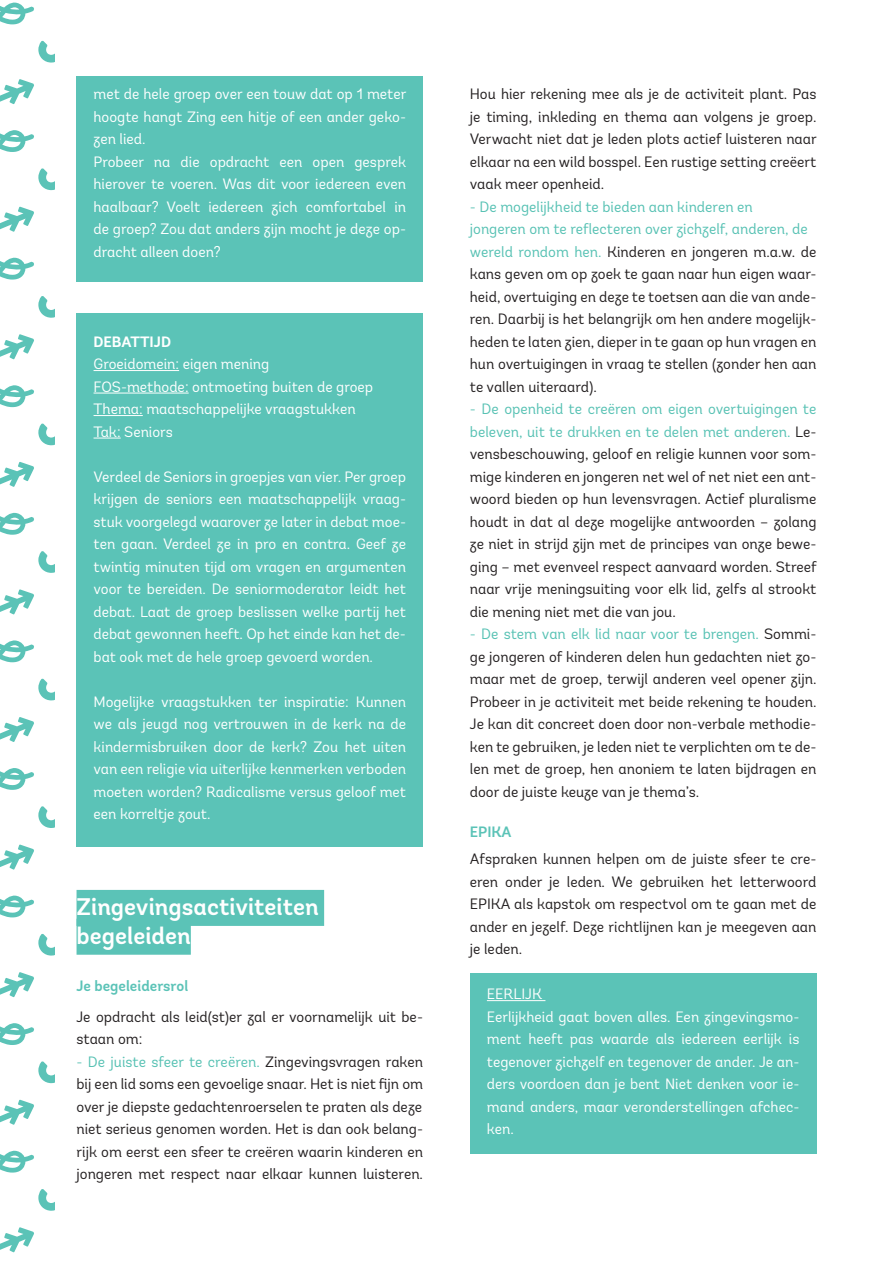
<style>
.page{position:relative;width:893px;height:1263px;background:#fff}
.page>*{position:absolute;margin:0;border:0;box-sizing:border-box;transform-origin:0 0}
.t1{font:600 24px/28.8px "Andes";color:#fff}
.t2{font:15px/22.5px "Andes";color:#231f20;text-align:justify}
.t3{font:15px/22.5px "Andes";color:#fff}
.t4{font:600 15px "Andes";color:#5bc3b7}
.t5{font:700 15px "Andes";color:#fff}
.s1{color:#56c1b3}
</style>
<div class="page">
<svg style="left:0;top:1227px;width:34px;height:26px"></svg>
<svg style="left:0;top:1150px;width:34px;height:22px"></svg>
<svg style="left:38px;top:1189px;width:16px;height:22px"></svg>
<svg style="left:0;top:1099px;width:34px;height:26px"></svg>
<svg style="left:0;top:1023px;width:34px;height:22px"></svg>
<svg style="left:38px;top:1061px;width:16px;height:22px"></svg>
<svg style="left:0;top:972px;width:34px;height:26px"></svg>
<svg style="left:0;top:895px;width:34px;height:22px"></svg>
<svg style="left:38px;top:934px;width:16px;height:22px"></svg>
<svg style="left:0;top:844px;width:34px;height:26px"></svg>
<svg style="left:0;top:768px;width:34px;height:22px"></svg>
<svg style="left:38px;top:806px;width:16px;height:22px"></svg>
<svg style="left:0;top:717px;width:34px;height:25px"></svg>
<svg style="left:0;top:640px;width:34px;height:22px"></svg>
<svg style="left:38px;top:678px;width:16px;height:22px"></svg>
<svg style="left:0;top:589px;width:34px;height:26px"></svg>
<svg style="left:0;top:512px;width:34px;height:23px"></svg>
<svg style="left:38px;top:551px;width:16px;height:22px"></svg>
<svg style="left:0;top:462px;width:34px;height:25px"></svg>
<svg style="left:0;top:385px;width:34px;height:22px"></svg>
<svg style="left:38px;top:423px;width:16px;height:22px"></svg>
<svg style="left:0;top:334px;width:34px;height:26px"></svg>
<svg style="left:0;top:257px;width:34px;height:23px"></svg>
<svg style="left:38px;top:296px;width:16px;height:22px"></svg>
<svg style="left:0;top:207px;width:34px;height:25px"></svg>
<svg style="left:0;top:130px;width:34px;height:22px"></svg>
<svg style="left:38px;top:168px;width:16px;height:22px"></svg>
<svg style="left:0;top:79px;width:34px;height:25px"></svg>
<svg style="left:0;top:2px;width:34px;height:22px"></svg>
<svg style="left:38px;top:41px;width:16px;height:22px"></svg>
<div style="left:470px;top:974px;width:346px;height:180px;background:#5bc3b7"></div>
<div style="left:77px;top:313px;width:346px;height:533px;background:#5bc3b7"></div>
<div style="left:77px;top:77px;width:346px;height:205px;background:#5bc3b7"></div>
<hr style="left:94px;top:370px;width:85px;height:1px;background:#fff">
<hr style="left:94px;top:393px;width:95px;height:1px;background:#fff">
<hr style="left:94px;top:415px;width:49px;height:1px;background:#fff">
<svg style="left:94px;top:438px;width:27px;height:1px"></svg>
<div style="left:77px;top:890px;width:247px;height:36px;background:#5bc3b7"></div>
<div style="left:77px;top:919px;width:114px;height:36px;background:#5bc3b7"></div>
<hr style="left:487px;top:1000px;width:58px;height:1px;background:#fff">
<p class="t3" style="left:94px;top:83px;width:314px">met de hele groep over een touw dat op 1 meter hoogte hangt Zing een hitje of een ander geko&shy;zen lied.<br>Probeer na die opdracht een open gesprek hierover te voeren. Was dit voor iedereen even haalbaar? Voelt iedereen zich comfortabel in de groep? Zou dat anders zijn mocht je deze op&shy;dracht alleen doen?</p>
<p class="t5" style="left:94px;top:332px;width:79px">DEBATTIJD</p>
<p class="t3" style="left:94px;top:353px;width:281px">Groeidomein: eigen mening<br>FOS-methode: ontmoeting buiten de groep<br>Thema: maatschappelijke vraagstukken<br>Tak: Seniors</p>
<p class="t3" style="left:94px;top:465px;width:314px;text-align:justify">Verdeel de Seniors in groepjes van vier. Per groep krijgen de seniors een maatschappelijk vraag&shy;stuk voorgelegd waarover ze later in debat moe&shy;ten gaan. Verdeel ze in pro en contra. Geef ze twintig minuten tijd om vragen en argumenten voor te bereiden. De seniormoderator leidt het debat. Laat de groep beslissen welke partij het debat gewonnen heeft. Op het einde kan het de&shy;bat ook met de hele groep gevoerd worden.</p>
<p class="t3" style="left:94px;top:690px;width:314px;text-align:justify">Mogelijke vraagstukken ter inspiratie: Kunnen we als jeugd nog vertrouwen in de kerk na de kindermisbruiken door de kerk? Zou het uiten van een religie via uiterlijke kenmerken verboden moeten worden? Radicalisme versus geloof met een korreltje zout.</p>
<h1 class="t1" style="left:77px;top:893px;width:244px">Zingevingsactiviteiten begeleiden</h1>
<p class="t4" style="left:77px;top:976px;width:113px">Je begeleidersrol</p>
<p class="t2" style="left:77px;top:1005px;width:348px">Je opdracht als leid(st)er zal er voornamelijk uit be&shy;staan om:</p>
<p class="t2" style="left:77px;top:1050px;width:348px"><span class="s1">- De juiste sfeer te creëren.</span> Zingevingsvragen raken bij een lid soms een gevoelige snaar. Het is niet fijn om over je diepste gedachtenroerselen te praten als deze niet serieus genomen worden. Het is dan ook belang&shy;rijk om eerst een sfeer te creëren waarin kinderen en jongeren met respect naar elkaar kunnen luisteren.</p>
<p class="t2" style="left:470px;top:83px;width:348px">Hou hier rekening mee als je de activiteit plant. Pas je timing, inkleding en thema aan volgens je groep.<br>Verwacht niet dat je leden plots actief luisteren naar elkaar na een wild bosspel. Een rustige setting creëert vaak meer openheid.</p>
<p class="t2" style="left:470px;top:195px;width:348px;text-align:left"><span class="s1">- De mogelijkheid te bieden aan kinderen en<br>jongeren om te reflecteren over zichzelf, anderen, de wereld rondom hen.</span> Kinderen en jongeren m.a.w. de kans geven om op zoek te gaan naar hun eigen waar&shy;heid, overtuiging en deze te toetsen aan die van ande&shy;ren. Daarbij is het belangrijk om hen andere mogelijk&shy;heden te laten zien, dieper in te gaan op hun vragen en hun overtuigingen in vraag te stellen (zonder hen aan te vallen uiteraard).</p>
<p class="t2" style="left:470px;top:398px;width:348px"><span class="s1">- De openheid te creëren om eigen overtuigingen te beleven, uit te drukken en te delen met anderen.</span> Le&shy;vensbeschouwing, geloof en religie kunnen voor som&shy;mige kinderen en jongeren net wel of net niet een ant&shy;woord bieden op hun levensvragen. Actief pluralisme houdt in dat al deze mogelijke antwoorden – zolang ze niet in strijd zijn met de principes van onze bewe&shy;ging – met evenveel respect aanvaard worden. Streef naar vrije meningsuiting voor elk lid, zelfs al strookt die mening niet met die van jou.</p>
<p class="t2" style="left:470px;top:623px;width:348px"><span class="s1">- De stem van elk lid naar voor te brengen.</span> Sommi&shy;ge jongeren of kinderen delen hun gedachten niet zo&shy;maar met de groep, terwijl anderen veel opener zijn.<br>Probeer in je activiteit met beide rekening te houden.<br>Je kan dit concreet doen door non-verbale methodie&shy;ken te gebruiken, je leden niet te verplichten om te de&shy;len met de groep, hen anoniem te laten bijdragen en door de juiste keuze van je thema’s.</p>
<p class="t4" style="left:470px;top:823px;width:43px">EPIKA</p>
<p class="t2" style="left:470px;top:848px;width:348px">Afspraken kunnen helpen om de juiste sfeer te cre&shy;ëren onder je leden. We gebruiken het letterwoord EPIKA als kapstok om respectvol om te gaan met de ander en jezelf. Deze richtlijnen kan je meegeven aan je leden.</p>
<p class="t3" style="left:487px;top:983px;width:314px">EERLIJK<br>Eerlijkheid gaat boven alles. Een zingevingsmo&shy;ment heeft pas waarde als iedereen eerlijk is tegenover zichzelf en tegenover de ander. Je an&shy;ders voordoen dan je bent Niet denken voor ie&shy;mand anders, maar veronderstellingen afchec&shy;ken.</p>
</div>
